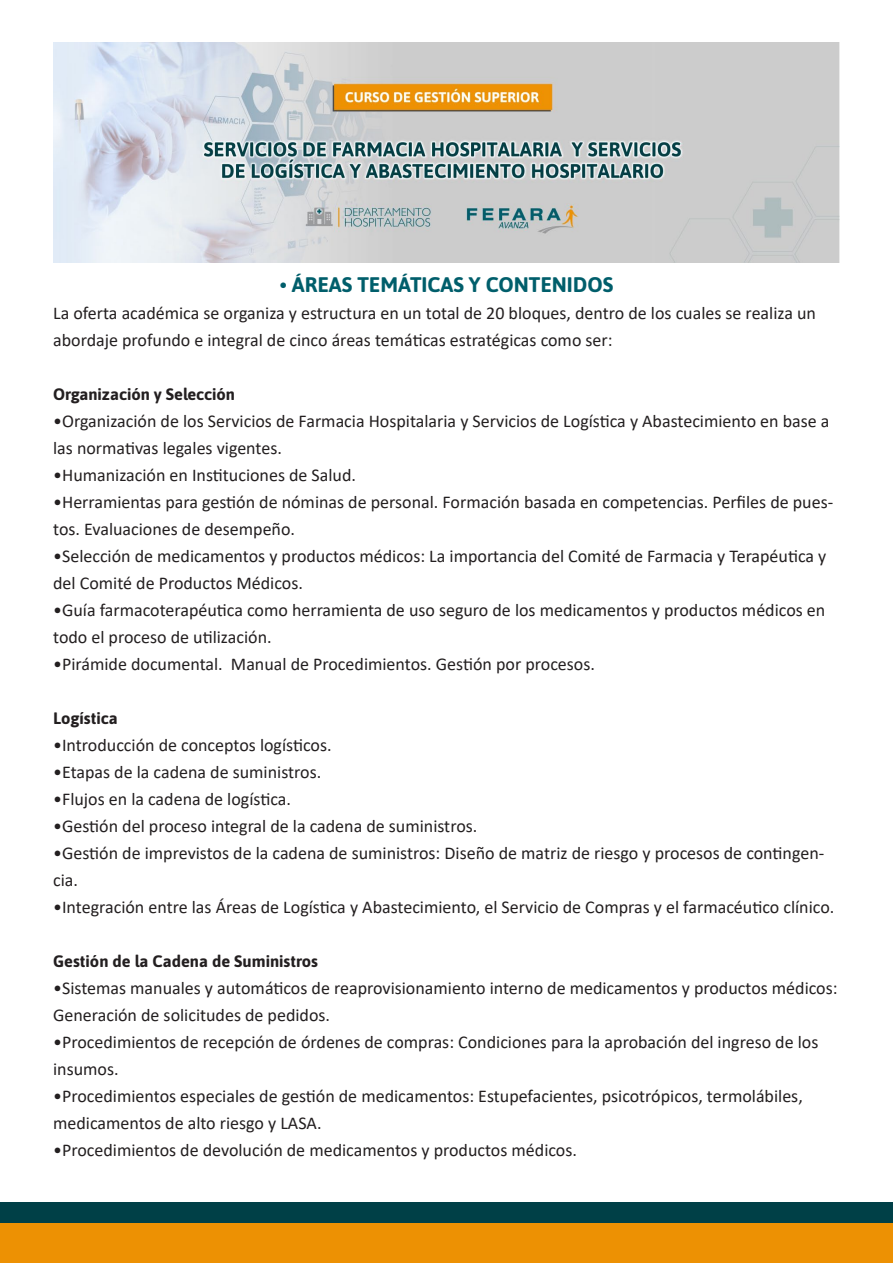
<style>
.page{position:relative;width:893px;height:1263px;background:#fff}
.page>*{position:absolute;margin:0;border:0;box-sizing:border-box;transform-origin:0 0}
.t1{font:700 21px "Asap";color:#005e6b}
.t2{font:18px/27px "Calibri";color:#231f20}
.t3{font:700 16.5px "Asap";color:#231f20}
</style>
<div class="page">
<div style="left:0;top:1223px;width:893px;height:40px;background:#ed9103"></div>
<div style="left:0;top:1202px;width:893px;height:21px;background:#004047"></div>
<img style="left:53px;top:43px;width:787px;height:219px">
<p class="t1" style="left:280px;top:270px;width:335px">• ÁREAS TEMÁTICAS Y CONTENIDOS</p>
<p class="t2" style="left:53px;top:299px;width:764px">La oferta académica se organiza y estructura en un total de 20 bloques, dentro de los cuales se realiza un abordaje profundo e integral de cinco áreas temáticas estratégicas como ser:</p>
<p class="t3" style="left:53px;top:382px;width:183px">Organización y Selección</p>
<p class="t2" style="left:53px;top:407px;width:778px">•Organización de los Servicios de Farmacia Hospitalaria y Servicios de Logística y Abastecimiento en base a las normativas legales vigentes.</p>
<p class="t2" style="left:53px;top:461px;width:304px">•Humanización en Instituciones de Salud.</p>
<p class="t2" style="left:53px;top:488px;width:782px">•Herramientas para gestión de nóminas de personal. Formación basada en competencias. Perfiles de pues&shy;tos. Evaluaciones de desempeño.</p>
<p class="t2" style="left:53px;top:542px;width:775px">•Selección de medicamentos y productos médicos: La importancia del Comité de Farmacia y Terapéutica y del Comité de Productos Médicos.</p>
<p class="t2" style="left:53px;top:596px;width:774px">•Guía farmacoterapéutica como herramienta de uso seguro de los medicamentos y productos médicos en todo el proceso de utilización.</p>
<p class="t2" style="left:53px;top:650px;width:543px">•Pirámide documental. Manual de Procedimientos. Gestión por procesos.</p>
<p class="t3" style="left:53px;top:706px;width:66px">Logística</p>
<p class="t2" style="left:53px;top:731px;width:280px">•Introducción de conceptos logísticos.</p>
<p class="t2" style="left:53px;top:758px;width:270px">•Etapas de la cadena de suministros.</p>
<p class="t2" style="left:53px;top:785px;width:239px">•Flujos en la cadena de logística.</p>
<p class="t2" style="left:53px;top:812px;width:426px">•Gestión del proceso integral de la cadena de suministros.</p>
<p class="t2" style="left:53px;top:839px;width:773px">•Gestión de imprevistos de la cadena de suministros: Diseño de matriz de riesgo y procesos de contingen&shy;cia.</p>
<p class="t2" style="left:53px;top:893px;width:783px">•Integración entre las Áreas de Logística y Abastecimiento, el Servicio de Compras y el farmacéutico clínico.</p>
<p class="t3" style="left:53px;top:949px;width:266px">Gestión de la Cadena de Suministros</p>
<p class="t2" style="left:53px;top:974px;width:786px">•Sistemas manuales y automáticos de reaprovisionamiento interno de medicamentos y productos médicos:<br>Generación de solicitudes de pedidos.</p>
<p class="t2" style="left:53px;top:1028px;width:767px">•Procedimientos de recepción de órdenes de compras: Condiciones para la aprobación del ingreso de los insumos.</p>
<p class="t2" style="left:53px;top:1082px;width:751px">•Procedimientos especiales de gestión de medicamentos: Estupefacientes, psicotrópicos, termolábiles, medicamentos de alto riesgo y LASA.</p>
<p class="t2" style="left:53px;top:1136px;width:525px">•Procedimientos de devolución de medicamentos y productos médicos.</p>
</div>
